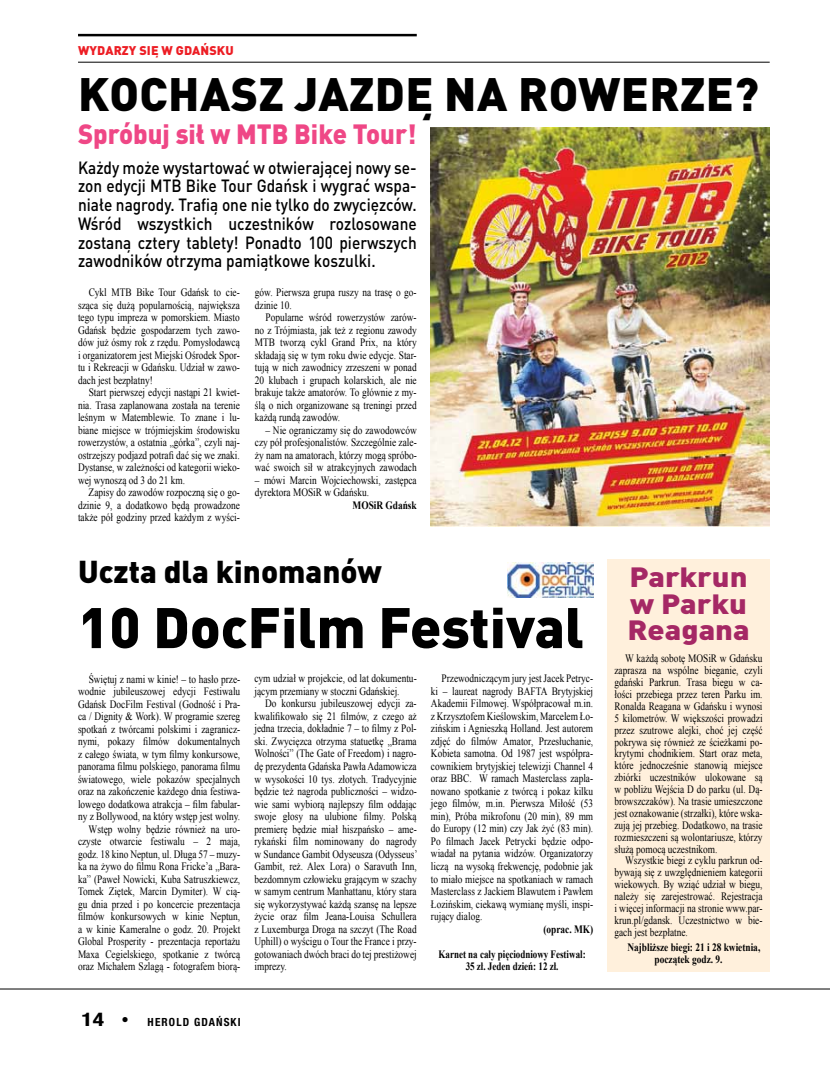
<style>
.page{position:relative;width:830px;height:1067px;background:#fff}
.page>*{position:absolute;margin:0;border:0;box-sizing:border-box;transform-origin:0 0}
.t1{font:900 56.25px "DIN Pro";letter-spacing:-.005em;color:#000}
.t2{font:900 46.25px "DIN Pro";letter-spacing:.01em;color:#000}
.t3{font:900 31.25px "DIN Pro";color:#000}
.t4{font:900 27.5px "DIN Pro";color:#ef4786;scale:.93 1}
.t5{font:900 27.5px/26.2px "DIN Pro";color:#a52865;text-align:justify;scale:1.12 1}
.t6{font:500 17.5px/18.8px "DIN Pro";color:#000;text-align:justify;scale:.88 1}
.t7{font:900 12.5px "DIN Pro";letter-spacing:.01em;color:#ed1d24}
.t8{font:11.25px/12.5px "Times New Roman";color:#000;text-align:justify;scale:.83 1}
.t9{font:700 11.25px/11.9px "Times New Roman";color:#000;scale:.83 1}
.t10{font:700 11.25px/12.5px "Times New Roman";color:#000;text-align:center;scale:.8 1}
.t11{font:700 condensed 11.25px "Helvetica Neue LT Pro";letter-spacing:.1em;color:#000}
.s1{font-size:18.75px}
</style>
<div class="page">
<hr style="left:0;top:988px;width:829px;height:1px;background:#000">
<hr style="left:78px;top:62px;width:691px;height:1px;background:#000">
<hr style="left:78px;top:34px;width:338px;height:2px;background:#000">
<div style="left:607px;top:559px;width:162px;height:412px;background:#fff0dc"></div>
<img style="left:507px;top:562px;width:86px;height:35px">
<img style="left:431px;top:127px;width:338px;height:399px">
<p class="t7" style="left:78px;top:42px;width:157px">wydarzy się w gdańsku</p>
<h2 class="t2" style="left:78px;top:62px;width:682px">Kochasz jazdę na rowerze?</h2>
<h3 class="t4" style="left:78px;top:115px;width:365px">Spróbuj sił w MTB Bike Tour!</h3>
<p class="t6" style="left:78px;top:157px;width:386px">Każdy może wystartować w otwierającej nowy se&shy;zon edycji MTB Bike Tour Gdańsk i wygrać wspa&shy;niałe nagrody. Trafią one nie tylko do zwycięzców.<br>Wśród wszystkich uczestników rozlosowane zostaną cztery tablety! Ponadto 100 pierwszych zawodników otrzyma pamiątkowe koszulki.</p>
<p class="t8" style="left:78px;top:286px;width:196px;text-indent:11px">Cykl MTB Bike Tour Gdańsk to cie&shy;sząca się dużą popularnością, największa tego typu impreza w pomorskiem. Miasto Gdańsk będzie gospodarzem tych zawo&shy;dów już ósmy rok z rzędu. Pomysłodawcą i organizatorem jest Miejski Ośrodek Spor&shy;tu i Rekreacji w Gdańsku. Udział w zawo&shy;dach jest bezpłatny!</p>
<p class="t8" style="left:78px;top:386px;width:196px;text-indent:11px">Start pierwszej edycji nastąpi 21 kwiet&shy;nia. Trasa zaplanowana została na terenie leśnym w Matemblewie. To znane i lu&shy;biane miejsce w trójmiejskim środowisku rowerzystów, a ostatnia „górka”, czyli naj&shy;ostrzejszy podjazd potrafi dać się we znaki.<br>Dystanse, w zależności od kategorii wieko&shy;wej wynoszą od 3 do 21 km.</p>
<p class="t8" style="left:78px;top:486px;width:196px;text-indent:11px">Zapisy do zawodów rozpoczną się o go&shy;dzinie 9, a dodatkowo będą prowadzone także pół godziny przed każdym z wyści-</p>
<p class="t8" style="left:255px;top:286px;width:196px">gów. Pierwsza grupa ruszy na trasę o go&shy;dzinie 10.</p>
<p class="t8" style="left:255px;top:311px;width:196px;text-indent:11px">Popularne wśród rowerzystów zarów&shy;no z Trójmiasta, jak też z regionu zawody MTB tworzą cykl Grand Prix, na który składają się w tym roku dwie edycje. Star&shy;tują w nich zawodnicy zrzeszeni w ponad 20 klubach i grupach kolarskich, ale nie brakuje także amatorów. To głównie z my&shy;ślą o nich organizowane są treningi przed każdą rundą zawodów.</p>
<p class="t8" style="left:255px;top:423px;width:196px;text-indent:11px">– Nie ograniczamy się do zawodowców czy pół profesjonalistów. Szczególnie zale&shy;ży nam na amatorach, którzy mogą spróbo&shy;wać swoich sił w atrakcyjnych zawodach</p>
<p class="t8" style="left:255px;top:473px;width:196px">– mówi Marcin Wojciechowski, zastępca dyrektora MOSiR w Gdańsku.</p>
<p class="t9" style="left:352px;top:498px;width:79px">MOSiR Gdańsk</p>
<h3 class="t3" style="left:78px;top:550px;width:305px">Uczta dla kinomanów</h3>
<h1 class="t1" style="left:78px;top:589px;width:507px">10 DocFilm Festival</h1>
<p class="t8" style="left:78px;top:672px;width:197px;text-align:right">Świętuj z nami w kinie! – to hasło prze&shy;wodnie jubileuszowej edycji Festiwalu Gdańsk DocFilm Festival (Godność i Pra&shy;ca / Dignity &amp; Work). W programie szereg spotkań z twórcami polskimi i zagranicz&shy;nymi, pokazy filmów dokumentalnych z całego świata, w tym filmy konkursowe, panorama filmu polskiego, panorama filmu światowego, wiele pokazów specjalnych oraz na zakończenie każdego dnia festiwa&shy;lowego dodatkowa atrakcja – film fabular&shy;ny z Bollywood, na który wstęp jest wolny.<br>Wstęp wolny będzie również na uro&shy;czyste otwarcie festiwalu – 2 maja, godz. 18 kino Neptun, ul. Długa 57 – muzy&shy;ka na żywo do filmu Rona Fricke’a „Bara&shy;ka” (Paweł Nowicki, Kuba Satruszkiewcz, Tomek Ziętek, Marcin Dymiter). W cią&shy;gu dnia przed i po koncercie prezentacja filmów konkursowych w kinie Neptun, a w kinie Kameralne o godz. 20. Projekt Global Prosperity - prezentacja reportażu Maxa Cegielskiego, spotkanie z twórcą oraz Michałem Szlagą - fotografem biorą-</p>
<p class="t8" style="left:254px;top:672px;width:197px">cym udział w projekcie, od lat dokumentu&shy;jącym przemiany w stoczni Gdańskiej.</p>
<p class="t8" style="left:431px;top:672px;width:197px;text-indent:11px">Przewodniczącym jury jest Jacek Petryc&shy;ki – laureat nagrody BAFTA Brytyjskiej Akademii Filmowej. Współpracował m.in. z Krzysztofem Kieślowskim, Marcelem Ło&shy;zińskim i Agnieszką Holland. Jest autorem zdjęć do filmów Amator, Przesłuchanie, Kobieta samotna. Od 1987 jest współpra&shy;cownikiem brytyjskiej telewizji Channel 4 oraz BBC. W ramach Masterclass zapla&shy;nowano spotkanie z twórcą i pokaz kilku jego filmów, m.in. Pierwsza Miłość (53 min), Próba mikrofonu (20 min), 89 mm do Europy (12 min) czy Jak żyć (83 min).<br>Po filmach Jacek Petrycki będzie odpo&shy;wiadał na pytania widzów. Organizatorzy liczą na wysoką frekwencję, podobnie jak to miało miejsce na spotkaniach w ramach Masterclass z Jackiem Blawutem i Pawłem Łozińskim, ciekawą wymianę myśli, inspi&shy;rujący dialog.</p>
<p class="t9" style="left:543px;top:922px;width:61px">(oprac. MK)</p>
<p class="t10" style="left:438px;top:947px;width:185px">Karnet na cały pięciodniowy Festiwal:<br>35 zł. Jeden dzień: 12 zł.</p>
<p class="t8" style="left:254px;top:697px;width:198px;text-indent:11px">Do konkursu jubileuszowej edycji za&shy;kwalifikowało się 21 filmów, z czego aż jedna trzecia, dokładnie 7 – to filmy z Pol&shy;ski. Zwycięzca otrzyma statuetkę „Brama Wolności” (The Gate of Freedom) i nagro&shy;dę prezydenta Gdańska Pawła Adamowicza w wysokości 10 tys. złotych. Tradycyjnie będzie też nagroda publiczności – widzo&shy;wie sami wybiorą najlepszy film oddając swoje głosy na ulubione filmy. Polską premierę będzie miał hiszpańsko – ame&shy;rykański film nominowany do nagrody w Sundance Gambit Odyseusza (Odysseus’ Gambit, reż. Alex Lora) o Saravuth Inn, bezdomnym człowieku grającym w szachy w samym centrum Manhattanu, który stara się wykorzystywać każdą szansę na lepsze życie oraz film Jeana-Louisa Schullera z Luxemburga Droga na szczyt (The Road Uphill) o wyścigu o Tour the France i przy&shy;gotowaniach dwóch braci do tej prestiżowej imprezy.</p>
<p class="t11" style="left:82px;top:1015px;width:160px"><span class="s1">14</span> • HEROLD GDAŃSKI</p>
<h3 class="t5" style="left:627px;top:563px;width:110px">Parkrun w Parku Reagana</h3>
<p class="t8" style="left:614px;top:652px;width:180px;line-height:11.9px;text-indent:11px">W każdą sobotę MOSiR w Gdańsku zaprasza na wspólne bieganie, czyli gdański Parkrun. Trasa biegu w ca&shy;łości przebiega przez teren Parku im.<br>Ronalda Reagana w Gdańsku i wynosi 5 kilometrów. W większości prowadzi przez szutrowe alejki, choć jej część pokrywa się również ze ścieżkami po&shy;krytymi chodnikiem. Start oraz meta, które jednocześnie stanowią miejsce zbiórki uczestników ulokowane są w pobliżu Wejścia D do parku (ul. Dą&shy;browszczaków). Na trasie umieszczone jest oznakowanie (strzałki), które wska&shy;zują jej przebieg. Dodatkowo, na trasie rozmieszczeni są wolontariusze, którzy służą pomocą uczestnikom.</p>
<p class="t8" style="left:614px;top:854px;width:180px;line-height:11.9px;text-indent:11px">Wszystkie biegi z cyklu parkrun od&shy;bywają się z uwzględnieniem kategorii wiekowych. By wziąć udział w biegu, należy się zarejestrować. Rejestracja i więcej informacji na stronie www.par&shy;krun.pl/gdansk. Uczestnictwo w bie&shy;gach jest bezpłatne.</p>
<p class="t9" style="left:654px;top:941px;width:129px;text-indent:-27px">Najbliższe biegi: 21 i 28 kwietnia, początek godz. 9.</p>
</div>
